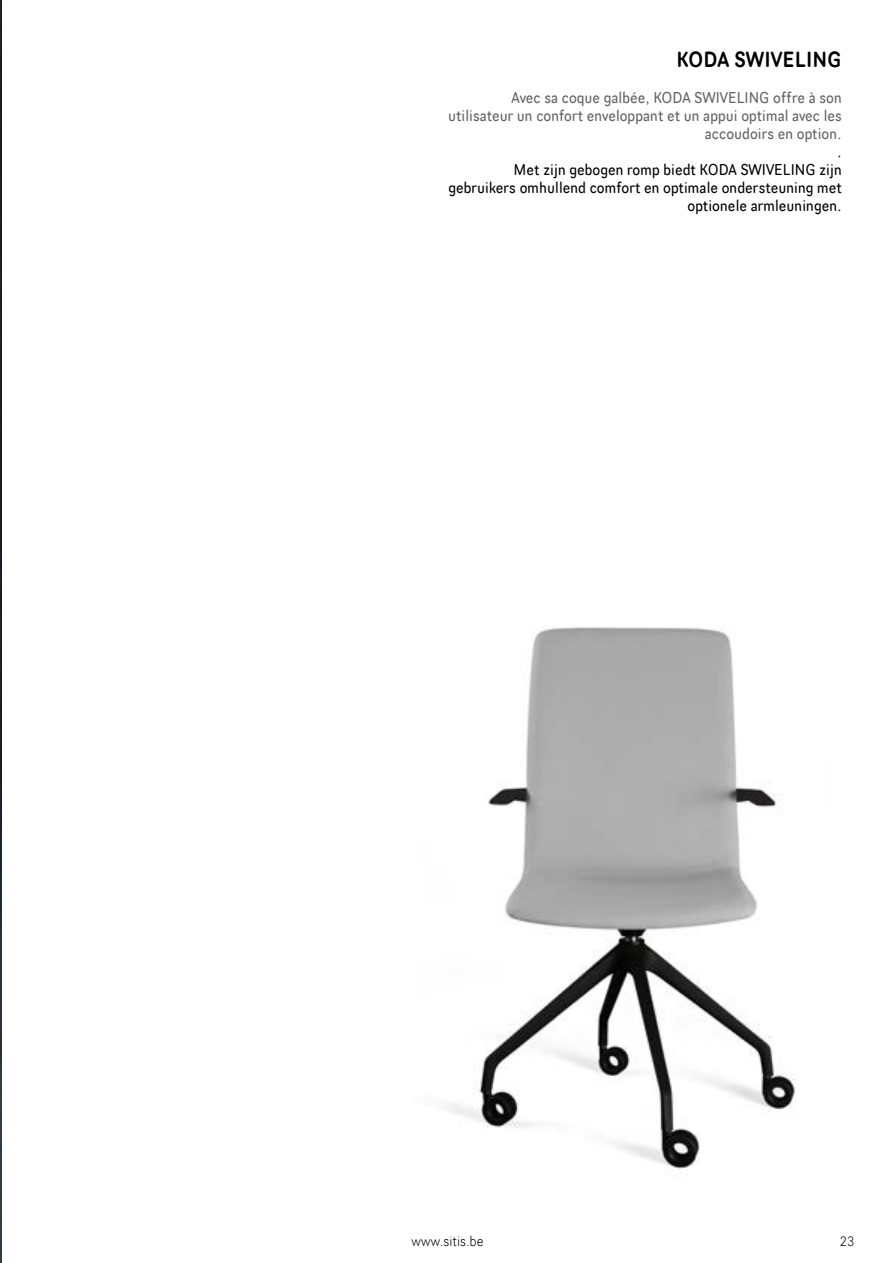
<style>
.page{position:relative;width:893px;height:1263px;background:#fff}
.page>*{position:absolute;margin:0;border:0;box-sizing:border-box;transform-origin:0 0}
.t1{font:21px "Scheme Rg";color:#000}
.t2{font:15px/18px "Scheme Bk";color:#000;text-align:right}
.t3{font:15px/18px "Scheme Bk";color:#646363;text-align:right}
.t4{font:13.5px "Scheme Lt";color:#000}
</style>
<div class="page">
<img style="left:0;top:0;width:2px;height:1263px">
<img style="left:444px;top:627px;width:351px;height:543px">
<h1 class="t1" style="left:676px;top:47px;width:167px">KODA SWIVELING</h1>
<p class="t3" style="left:448px;top:89px;width:395px">Avec sa coque galbée, KODA SWIVELING offre à son utilisateur un confort enveloppant et un appui optimal avec les accoudoirs en option.</p>
<p class="t2" style="left:448px;top:143px;width:395px">.<br>Met zijn gebogen romp biedt KODA SWIVELING zijn gebruikers omhullend comfort en optimale ondersteuning met optionele armleuningen.</p>
<p class="t4" style="left:411px;top:1233px;width:74px">www.sitis.be</p>
<p class="t4" style="left:840px;top:1233px;width:16px">23</p>
</div>
